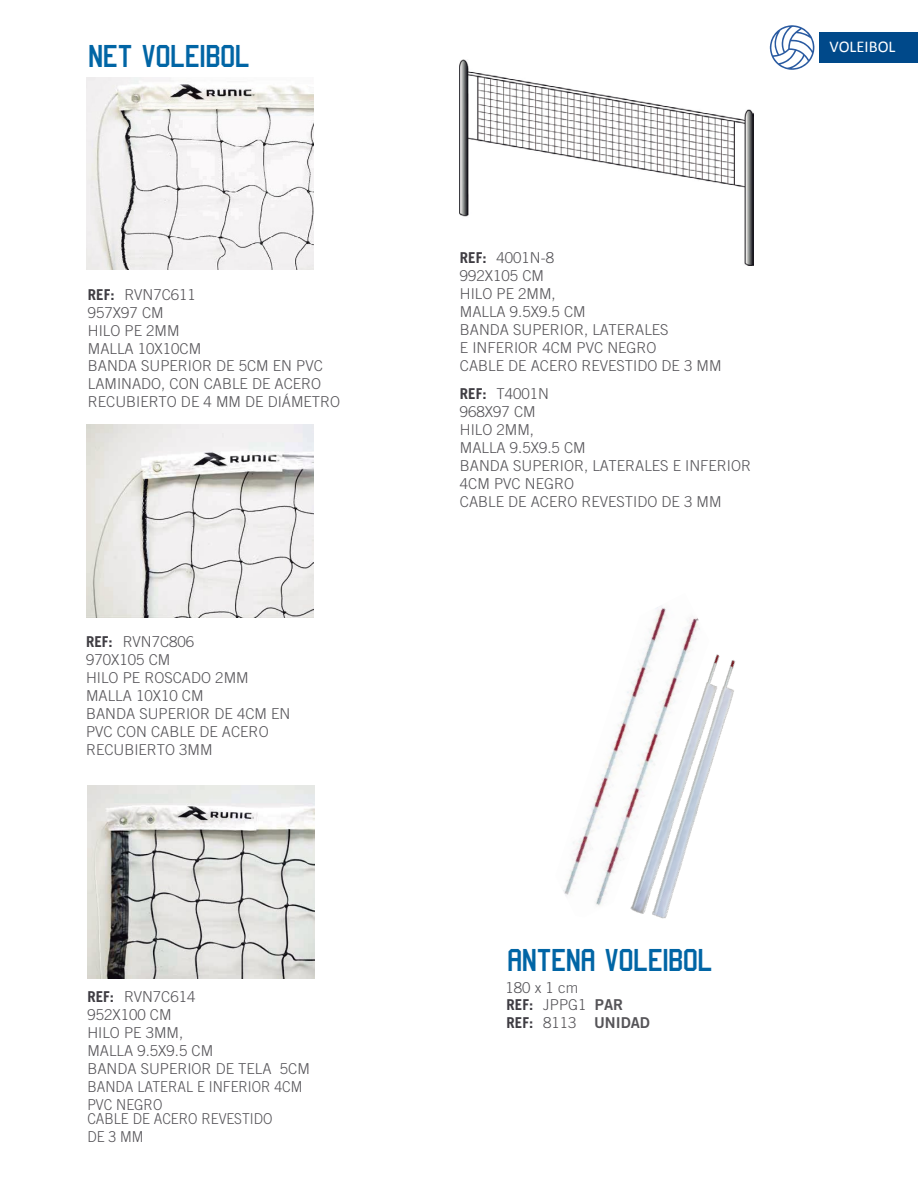
<style>
.page{position:relative;width:918px;height:1188px;background:#fff}
.page>*{position:absolute;margin:0;border:0;box-sizing:border-box;transform-origin:0 0}
.t1{font:33.45px "Sports Jersey";color:#0165a5}
.t2{font:16.5px "Calibri";color:#fff}
.t3{font:300 15px/18px "Trade Gothic LT Std";color:#555458}
.t4{font:300 15px/18px "Trade Gothic LT Std";color:#555458;scale:.94 1}
.t5{font:15px "Trade Gothic LT Std Bd 2";color:#555458}
.s1{font-weight:700;color:#3f3d43}
.s2{font-family:"Trade Gothic LT Std Bd 2";font-weight:400}
.s3{font-family:"Trade Gothic LT Std";font-weight:700;color:#3f3d43}
.s4{font-family:"Trade Gothic LT Std";font-weight:300}
</style>
<div class="page">
<img style="left:460px;top:59px;width:293px;height:207px">
<img style="left:87px;top:77px;width:227px;height:193px">
<img style="left:86px;top:424px;width:227px;height:193px">
<img style="left:88px;top:786px;width:227px;height:192px">
<img style="left:649px;top:606px;width:51px;height:29px">
<img style="left:563px;top:635px;width:173px;height:284px">
<div style="left:820px;top:32px;width:98px;height:30px;background:#00498a"></div>
<svg style="left:770px;top:25px;width:44px;height:45px"></svg>
<h1 class="t1" style="left:89px;top:44px;width:163px">NET VOLEIBOL</h1>
<p class="t3" style="left:88px;top:285px;width:254px"><span class="s1">REF:</span> RVN7C611<br>957X97 CM<br>HILO PE 2MM<br>MALLA 10X10CM<br>BANDA SUPERIOR DE 5CM EN PVC<br>LAMINADO, CON CABLE DE ACERO<br>RECUBIERTO DE 4 MM DE DIÁMETRO</p>
<p class="t3" style="left:86px;top:632px;width:206px"><span class="s1">REF:</span> RVN7C806<br>970X105 CM<br>HILO PE ROSCADO 2MM<br>MALLA 10X10 CM<br>BANDA SUPERIOR DE 4CM EN<br>PVC CON CABLE DE ACERO<br>RECUBIERTO 3MM</p>
<p class="t3" style="left:87px;top:988px;width:224px"><span class="s1">REF:</span> RVN7C614<br>952X100 CM<br>HILO PE 3MM,<br>MALLA 9.5X9.5 CM<br>BANDA SUPERIOR DE TELA 5CM<br>BANDA LATERAL E INFERIOR 4CM<br>PVC NEGRO</p>
<p class="t4" style="left:87px;top:1109px;width:199px">CABLE DE ACERO REVESTIDO<br>DE 3 MM</p>
<p class="t3" style="left:460px;top:248px;width:263px"><span class="s1">REF:</span> 4001N-8<br>992X105 CM<br>HILO PE 2MM,<br>MALLA 9.5X9.5 CM<br>BANDA SUPERIOR, LATERALES<br>E INFERIOR 4CM PVC NEGRO<br>CABLE DE ACERO REVESTIDO DE 3 MM</p>
<p class="t3" style="left:460px;top:384px;width:293px"><span class="s1">REF:</span> T4001N<br>968X97 CM<br>HILO 2MM,<br>MALLA 9.5X9.5 CM<br>BANDA SUPERIOR, LATERALES E INFERIOR<br>4CM PVC NEGRO<br>CABLE DE ACERO REVESTIDO DE 3 MM</p>
<p class="t2" style="left:830px;top:35px;width:67px">VOLEIBOL</p>
<h1 class="t1" style="left:508px;top:949px;width:207px">ANTENA VOLEIBOL</h1>
<p class="t3" style="left:506px;top:979px;width:119px;line-height:16.5px">180 x 1 cm<br><span class="s1">REF:</span> JPPG1 <span class="s2">PAR</span></p>
<p class="t5" style="left:507px;top:1013px;width:145px"><span class="s3">REF:</span> <span class="s4">8113</span> UNIDAD</p>
</div>
